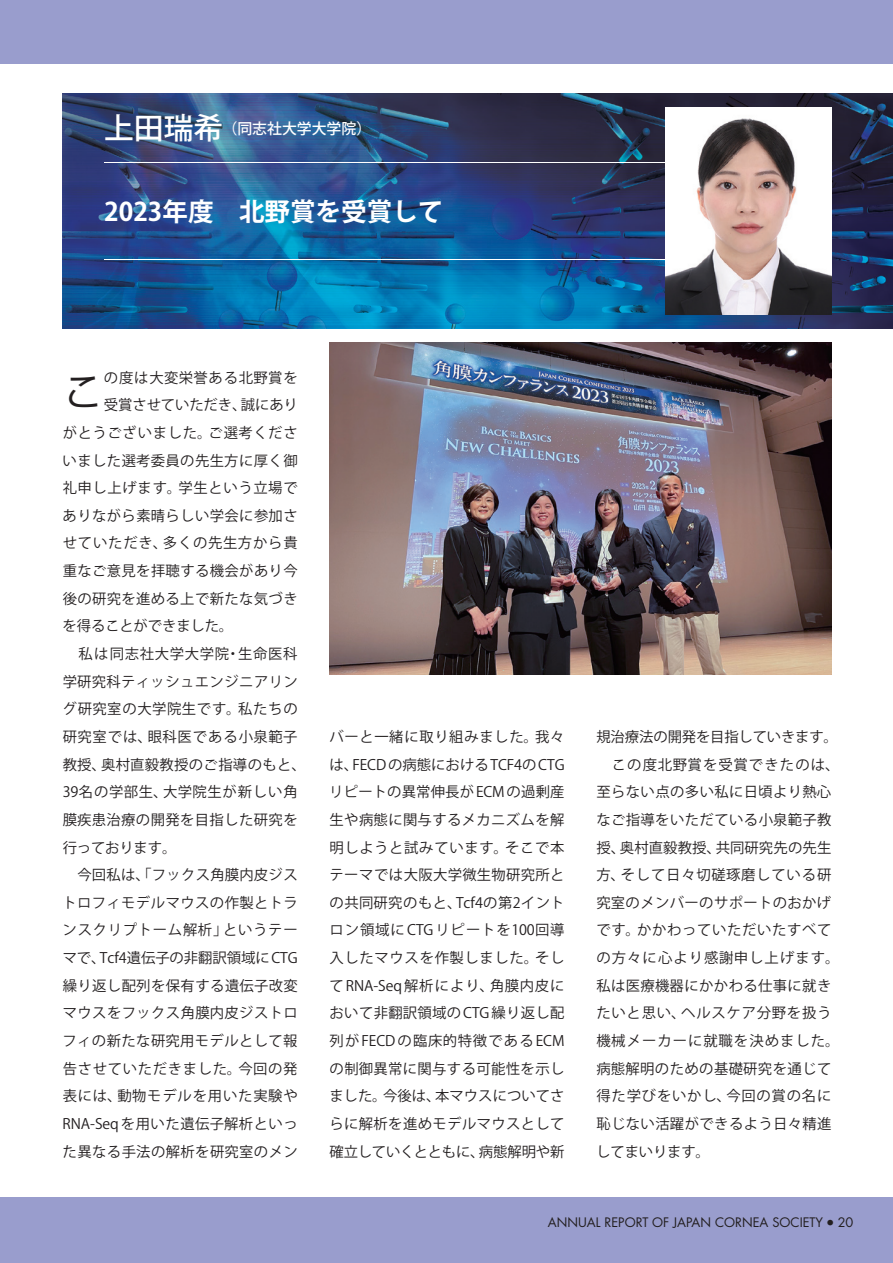
<style>
.page{position:relative;width:893px;height:1263px;background:#fff}
.page>*{position:absolute;margin:0;border:0;box-sizing:border-box;transform-origin:0 0}
.t1{font:42px "Koz Go Pro";color:#231f20}
.t2{font:700 25.5px "Koz Go Pro";color:#fff}
.t3{font:500 14.85px "Koz Go Pro";color:#fff}
.t4{font:14.4px/27.6px "Koz Go Pro";letter-spacing:.03em;color:#231f20;text-align:justify}
.t5{font:14.4px "Koz Go Pro";letter-spacing:.05em;color:#231f20}
.t6{font:14.4px "Koz Go Pro";letter-spacing:-.01em;color:#231f20}
.t7{font:14.4px "Koz Go Pro";letter-spacing:.055em;color:#231f20}
.t8{font:14.4px "Koz Go Pro";color:#231f20}
.t9{font:12.75px "Futura";color:#231f20}
.s1{font-size:29.7px}
</style>
<div class="page">
<div style="left:0;top:1197px;width:893px;height:66px;background:#999dcd"></div>
<div style="left:0;top:0;width:893px;height:64px;background:#999dcd"></div>
<img style="left:63px;top:94px;width:830px;height:234px">
<hr style="left:104px;top:259px;width:561px;height:1px;background:#fff">
<hr style="left:104px;top:162px;width:561px;height:1px;background:#fff">
<img style="left:665px;top:107px;width:166px;height:208px">
<img style="left:330px;top:342px;width:501px;height:332px">
<p class="t3" style="left:104px;top:119px;width:269px"><span class="s1">上田瑞希</span> （同志社大学大学院）</p>
<h2 class="t2" style="left:104px;top:195px;width:341px">2023年度　北野賞を受賞して</h2>
<h1 class="t1" style="left:62px;top:364px;width:43px">こ</h1>
<p class="t5" style="left:104px;top:368px;width:195px">の度は大変栄誉ある北野賞を</p>
<p class="t6" style="left:104px;top:396px;width:195px">受賞させていただき、誠にあり</p>
<p class="t4" style="left:63px;top:419px;width:237px">がとうございました。ご選考くださ</p>
<p class="t4" style="left:63px;top:447px;width:237px">いました選考委員の先生方に厚く御</p>
<p class="t5" style="left:63px;top:479px;width:236px">礼申し上げます。学生という立場で</p>
<p class="t4" style="left:63px;top:502px;width:237px">ありながら素晴らしい学会に参加さ</p>
<p class="t7" style="left:63px;top:534px;width:236px">せていただき、多くの先生方から貴</p>
<p class="t4" style="left:63px;top:557px;width:236px">重なご意見を拝聴する機会があり今</p>
<p class="t4" style="left:63px;top:585px;width:237px">後の研究を進める上で新たな気づき</p>
<p class="t6" style="left:63px;top:617px;width:172px">を得ることができました。</p>
<p class="t4" style="left:63px;top:640px;width:236px">　私は同志社大学大学院・生命医科</p>
<p class="t4" style="left:63px;top:668px;width:237px">学研究科ティッシュエンジニアリン</p>
<p class="t5" style="left:63px;top:700px;width:237px">グ研究室の大学院生です。私たちの</p>
<p class="t4" style="left:63px;top:723px;width:236px">研究室では、眼科医である小泉範子</p>
<p class="t4" style="left:63px;top:751px;width:245px">教授、奥村直毅教授のご指導のもと、</p>
<p class="t4" style="left:63px;top:778px;width:237px">39名の学部生、大学院生が新しい角</p>
<p class="t4" style="left:63px;top:806px;width:236px">膜疾患治療の開発を目指した研究を</p>
<p class="t6" style="left:63px;top:838px;width:115px">行っております。</p>
<p class="t4" style="left:63px;top:861px;width:236px">　今回私は、「フックス角膜内皮ジス</p>
<p class="t4" style="left:62px;top:889px;width:237px">トロフィモデルマウスの作製とトラ</p>
<p class="t5" style="left:63px;top:921px;width:237px">ンスクリプトーム解析」というテー</p>
<p class="t8" style="left:63px;top:948px;width:237px">マで、Tcf4遺伝子の非翻訳領域にCTG</p>
<p class="t4" style="left:63px;top:972px;width:236px">繰り返し配列を保有する遺伝子改変</p>
<p class="t4" style="left:63px;top:1000px;width:237px">マウスをフックス角膜内皮ジストロ</p>
<p class="t4" style="left:63px;top:1027px;width:237px">フィの新たな研究用モデルとして報</p>
<p class="t4" style="left:63px;top:1055px;width:236px">告させていただきました。今回の発</p>
<p class="t7" style="left:63px;top:1087px;width:236px">表には、動物モデルを用いた実験や</p>
<p class="t4" style="left:63px;top:1110px;width:237px">RNA-Seq を用いた遺伝子解析といっ</p>
<p class="t4" style="left:63px;top:1138px;width:237px">た異なる手法の解析を研究室のメン</p>
<p class="t4" style="left:329px;top:723px;width:237px">バーと一緒に取り組みました。我々は、FECD の病態における TCF4の CTGリピートの異常伸長が ECM の過剰産生や病態に関与するメカニズムを解明しようと試みています。そこで本テーマでは大阪大学微生物研究所との共同研究のもと、Tcf4の第2イントロン領域にCTGリピートを100回導入したマウスを作製しました。そして RNA-Seq 解析により、角膜内皮において非翻訳領域のCTG 繰り返し配列がFECD の臨床的特徴であるECMの制御異常に関与する可能性を示しました。今後は、本マウスについてさらに解析を進めモデルマウスとして確立していくとともに、病態解明や新</p>
<p class="t4" style="left:596px;top:723px;width:245px;text-align:left">規治療法の開発を目指していきます。　この度北野賞を受賞できたのは、至らない点の多い私に日頃より熱心なご指導をいただている小泉範子教授、奥村直毅教授、共同研究先の先生方、そして日々切磋琢磨している研究室のメンバーのサポートのおかげです。かかわっていただいたすべての方々に心より感謝申し上げます。私は医療機器にかかわる仕事に就きたいと思い、ヘルスケア分野を扱う機械メーカーに就職を決めました。病態解明のための基礎研究を通じて得た学びをいかし、今回の賞の名に恥じない活躍ができるよう日々精進してまいります。</p>
<p class="t9" style="left:548px;top:1214px;width:307px">ANNUAL REPORT OF JAPAN CORNEA SOCIETY <sup>●</sup> 20</p>
</div>
